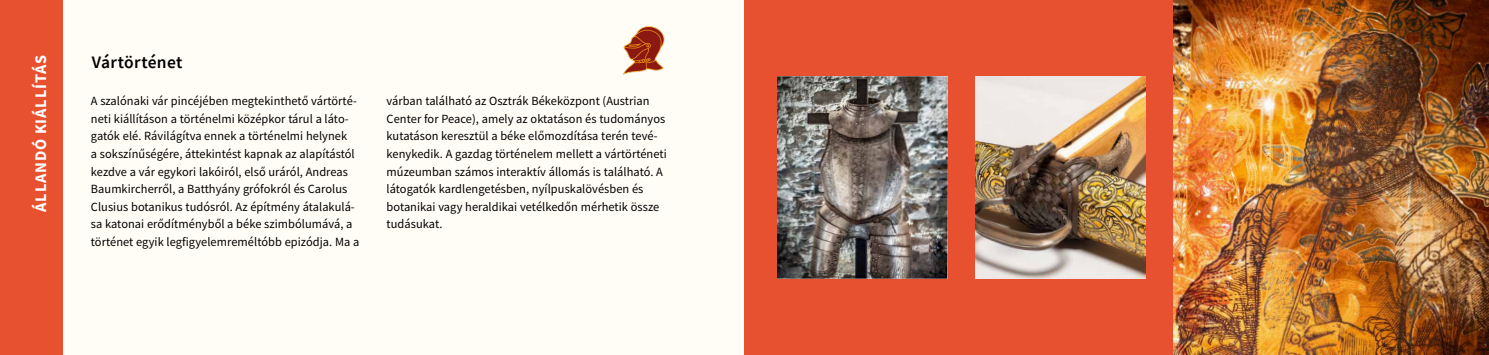
<style>
.page{position:relative;width:1489px;height:355px;background:#fff}
.page>*{position:absolute;margin:0;border:0;box-sizing:border-box;transform-origin:0 0}
.t1{font:600 17.5px "Source Sans Pro";letter-spacing:.015em;color:#000}
.t2{font:700 16.25px "Source Sans Pro";letter-spacing:.045em;color:#fff}
.t3{font:12.5px/17.5px "Source Sans Pro";letter-spacing:.005em;color:#000}
</style>
<div class="page">
<div style="left:0;top:0;width:744px;height:354px;background:#fffdf5"></div>
<div style="left:744px;top:0;width:744px;height:354px;background:#e7512f"></div>
<img style="left:975px;top:76px;width:170px;height:202px">
<div style="left:0;top:0;width:63px;height:354px;background:#e7512f"></div>
<img style="left:777px;top:76px;width:170px;height:202px">
<img style="left:622px;top:27px;width:43px;height:48px">
<img style="left:1173px;top:0;width:315px;height:354px">
<h2 class="t2" style="left:30px;top:211px;width:158px;rotate:-90deg">ÁLLANDÓ KIÁLLÍTÁS</h2>
<h1 class="t1" style="left:92px;top:51px;width:92px">Vártörténet</h1>
<p class="t3" style="left:91px;top:92px;width:270px">A szalónaki vár pincéjében megtekinthető vártörté&shy;neti kiállításon a történelmi középkor tárul a láto&shy;gatók elé. Rávilágítva ennek a történelmi helynek<br>a sokszínűségére, áttekintést kapnak az alapítástól kezdve a vár egykori lakóiról, első uráról, Andreas Baumkircherről, a Batthyány grófokról és Carolus Clusius botanikus tudósról. Az építmény átalakulá&shy;sa katonai erődítményből a béke szimbólumává, a történet egyik legfigyelemreméltóbb epizódja. Ma a</p>
<p class="t3" style="left:386px;top:92px;width:282px">várban található az Osztrák Békeközpont (Austrian Center for Peace), amely az oktatáson és tudományos kutatáson keresztül a béke előmozdítása terén tevé&shy;kenykedik. A gazdag történelem mellett a vártörténeti múzeumban számos interaktív állomás is található. A látogatók kardlengetésben, nyílpuskalövésben és botanikai vagy heraldikai vetélkedőn mérhetik össze tudásukat.</p>
</div>
